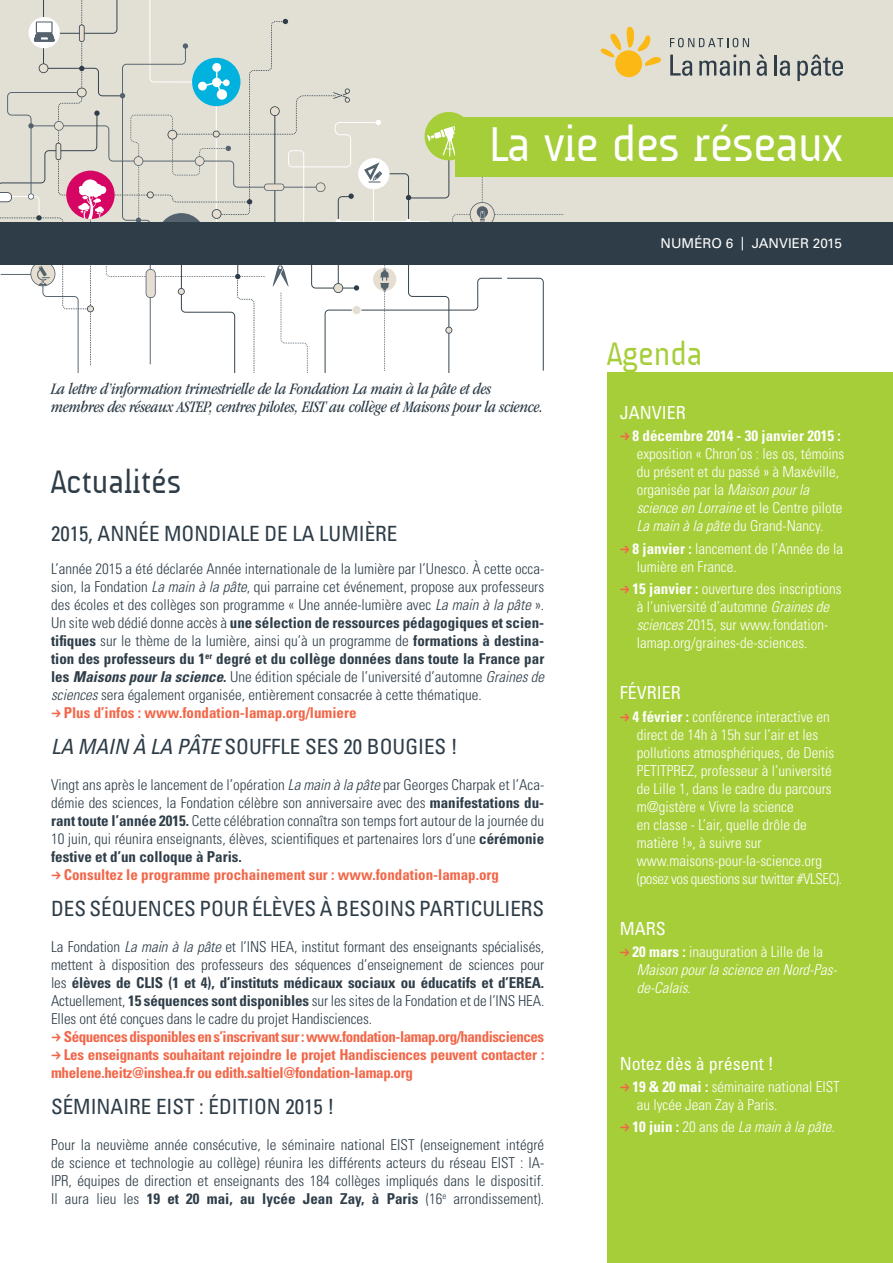
<style>
.page{position:relative;width:893px;height:1263px;background:#fff}
.page>*{position:absolute;margin:0;border:0;box-sizing:border-box;transform-origin:0 0}
.Titre___-_Bloc{font:49.5px "A Udimat";letter-spacing:-.015em;color:#fff}
.Sommaire_-_niv_1{font:33px "A Udimat";color:#2e3d48}
.Sommaire_-_niv_1-2{font:33px "A Udimat";color:#a6ce39}
.Sommaire_-_niv_1-3{font:condensed 21px "Univers LT Std";color:#2e3d48}
.Sommaire_-_niv_1-4{font:condensed 18px "Univers LT Std";color:#fff}
.t1{font:italic condensed 16.5px/18px "ITC Garamond Std";letter-spacing:-.01em;color:#2e3d48}
.t2{font:300 condensed 15px/18px "Univers LT Std";color:#2e3d48;text-align:justify}
.t3{font:300 condensed 15px/18px "Univers LT Std";color:#fff}
.t4{font:700 condensed 15px/18px "Univers LT Std";letter-spacing:-.02em;color:#f26648}
.t5{font:700 condensed 15px "Univers LT Std";color:#f26648}
.t6{font:italic 300 condensed 15px/18px "Univers LT Std";color:#fff}
.Header_-_Couv__Numér{font:13.5px "Univers LT Std";color:#fff}
.s1{font-style:italic}
.s2{font-weight:700}
.s3{font-weight:700;font-style:italic}
.s4{font-weight:700;font-style:normal}
.s5{font-style:normal}
</style>
<div class="page">
<div style="left:0;top:0;width:893px;height:265px;background:#e2e0d5"></div>
<svg style="left:0;top:0;width:563px;height:372px"></svg>
<div style="left:607px;top:372px;width:286px;height:891px;background:#a6ce39"></div>
<svg style="left:670px;top:38px;width:79px;height:9px"></svg>
<svg style="left:670px;top:55px;width:22px;height:21px"></svg>
<svg style="left:699px;top:55px;width:51px;height:21px"></svg>
<svg style="left:757px;top:55px;width:10px;height:21px"></svg>
<hr style="left:774px;top:55px;width:2px;height:21px;background:#2e3d48">
<svg style="left:780px;top:61px;width:10px;height:15px"></svg>
<svg style="left:797px;top:55px;width:46px;height:26px"></svg>
<svg style="left:601px;top:27px;width:60px;height:51px"></svg>
<div style="left:0;top:222px;width:893px;height:43px;background:#2e3d48"></div>
<div style="left:455px;top:117px;width:438px;height:59px;background:#a6ce39"></div>
<p class="Titre___-_Bloc" style="left:489px;top:116px;width:356px">La vie des réseaux</p>
<p class="Header_-_Couv__Numér" style="left:661px;top:236px;width:183px">NUMÉRO 6 | JANVIER 2015</p>
<p class="t1" style="left:51px;top:380px;width:494px">La lettre d’information trimestrielle de la Fondation La main à la pâte et des membres des réseaux ASTEP, centres pilotes, EIST au collège et Maisons pour la science.</p>
<p class="Sommaire_-_niv_1" style="left:51px;top:463px;width:132px">Actualités</p>
<p class="Sommaire_-_niv_1-3" style="left:51px;top:520px;width:348px">2015, ANNÉE MONDIALE DE LA LUMIÈRE</p>
<p class="t2" style="left:51px;top:560px;width:495px">L’année 2015 a été déclarée Année internationale de la lumière par l’Unesco. À cette occa&shy;sion, la Fondation <span class="s1">La main à la pâte</span>, qui parraine cet événement, propose aux professeurs des écoles et des collèges son programme « Une année-lumière avec <span class="s1">La main à la pâte</span> ».<br>Un site web dédié donne accès à <span class="s2">une sélection de ressources pédagogiques et scien&shy;tifiques</span> sur le thème de la lumière, ainsi qu’à un programme de <span class="s2">formations à destina&shy;tion des professeurs du 1</span><sup>er</sup> <span class="s2">degré et du collège données dans toute la France par les</span> <span class="s3">Maisons pour la science</span><span class="s2">.</span> Une édition spéciale de l’université d’automne <span class="s1">Graines de sciences</span> sera également organisée, entièrement consacrée à cette thématique.</p>
<p class="t5" style="left:64px;top:704px;width:294px">Plus d’infos : www.fondation-lamap.org/lumiere</p>
<p class="Sommaire_-_niv_1-3" style="left:51px;top:734px;width:408px"><span class="s1">LA MAIN À LA PÂTE</span> SOUFFLE SES 20 BOUGIES !</p>
<p class="t2" style="left:51px;top:776px;width:495px">Vingt ans après le lancement de l’opération <span class="s1">La main à la pâte</span> par Georges Charpak et l’Aca&shy;démie des sciences, la Fondation célèbre son anniversaire avec des <span class="s2">manifestations du&shy;rant toute l’année 2015.</span> Cette célébration connaîtra son temps fort autour de la journée du 10 juin, qui réunira enseignants, élèves, scientifiques et partenaires lors d’une <span class="s2">cérémonie festive et d’un colloque à Paris.</span></p>
<p class="t5" style="left:64px;top:866px;width:437px">Consultez le programme prochainement sur : www.fondation-lamap.org</p>
<p class="Sommaire_-_niv_1-3" style="left:51px;top:896px;width:495px">DES SÉQUENCES POUR ÉLÈVES À BESOINS PARTICULIERS</p>
<p class="t2" style="left:51px;top:938px;width:495px">La Fondation <span class="s1">La main à la pâte</span> et l’INS HEA, institut formant des enseignants spécialisés, mettent à disposition des professeurs des séquences d’enseignement de sciences pour les <span class="s2">élèves de CLIS (1 et 4), d’instituts médicaux sociaux ou éducatifs et d’EREA.<br></span>Actuellement, <span class="s2">15 séquences sont disponibles</span> sur les sites de la Fondation et de l’INS HEA.<br>Elles ont été conçues dans le cadre du projet Handisciences.</p>
<p class="t4" style="left:64px;top:1028px;width:482px">Séquences disponibles en s’inscrivant sur : www.fondation-lamap.org/handisciences</p>
<p class="t4" style="left:51px;top:1046px;width:495px;text-indent:13px">Les enseignants souhaitant rejoindre le projet Handisciences peuvent contacter : mhelene.heitz@inshea.fr ou edith.saltiel@fondation-lamap.org</p>
<p class="Sommaire_-_niv_1-3" style="left:51px;top:1094px;width:285px">SÉMINAIRE EIST : ÉDITION 2015 !</p>
<p class="t2" style="left:51px;top:1136px;width:495px">Pour la neuvième année consécutive, le séminaire national EIST (enseignement intégré de science et technologie au collège) réunira les différents acteurs du réseau EIST : IA-IPR, équipes de direction et enseignants des 184 collèges impliqués dans le dispositif.<br>Il aura lieu les <span class="s2">19 et 20 mai, au lycée Jean Zay, à Paris</span> (16<sup>e</sup> arrondissement).</p>
<p class="Sommaire_-_niv_1-2" style="left:607px;top:335px;width:97px">Agenda</p>
<p class="Sommaire_-_niv_1-4" style="left:620px;top:401px;width:68px">JANVIER</p>
<p class="t3" style="left:632px;top:427px;width:213px"><span class="s2">8 décembre 2014 - 30 janvier 2015 : </span>exposition « Chron’os : les os, témoins du présent et du passé » à Maxéville, organisée par la <span class="s1">Maison pour la science en Lorraine</span> et le Centre pilote <span class="s1">La main à la pâte</span> du Grand-Nancy.</p>
<p class="t3" style="left:632px;top:539px;width:212px"><span class="s2">8 janvier :</span> lancement de l’Année de la lumière en France.</p>
<p class="t3" style="left:632px;top:580px;width:211px"><span class="s2">15 janvier :</span> ouverture des inscriptions à l’université d’automne <span class="s1">Graines de sciences</span> 2015, sur www.fondation&shy;lamap.org/graines-de-sciences.</p>
<p class="Sommaire_-_niv_1-4" style="left:620px;top:681px;width:63px">FÉVRIER</p>
<p class="t3" style="left:632px;top:707px;width:211px"><span class="s2">4 février :</span> conférence interactive en direct de 14h à 15h sur l’air et les pollutions atmosphériques, de Denis PETITPREZ, professeur à l’université de Lille 1, dans le cadre du parcours m@gistère « Vivre la science<br>en classe - L’air, quelle drôle de matière !», à suivre sur www.maisons-pour-la-science.org (posez vos questions sur twitter #VLSEC).</p>
<p class="Sommaire_-_niv_1-4" style="left:620px;top:917px;width:48px">MARS</p>
<p class="t6" style="left:632px;top:943px;width:206px"><span class="s4">20 mars :</span> <span class="s5">inauguration à Lille de la<br></span>Maison pour la science en Nord-Pas&shy;de-Calais<span class="s5">.</span></p>
<p class="Sommaire_-_niv_1-4" style="left:620px;top:1052px;width:155px">Notez dès à présent !</p>
<p class="t3" style="left:632px;top:1078px;width:209px"><span class="s2">19 &amp; 20 mai :</span> séminaire national EIST au lycée Jean Zay à Paris.</p>
<p class="t6" style="left:632px;top:1118px;width:204px"><span class="s4">10 juin :</span> <span class="s5">20 ans de</span> La main à la pâte.</p>
</div>
